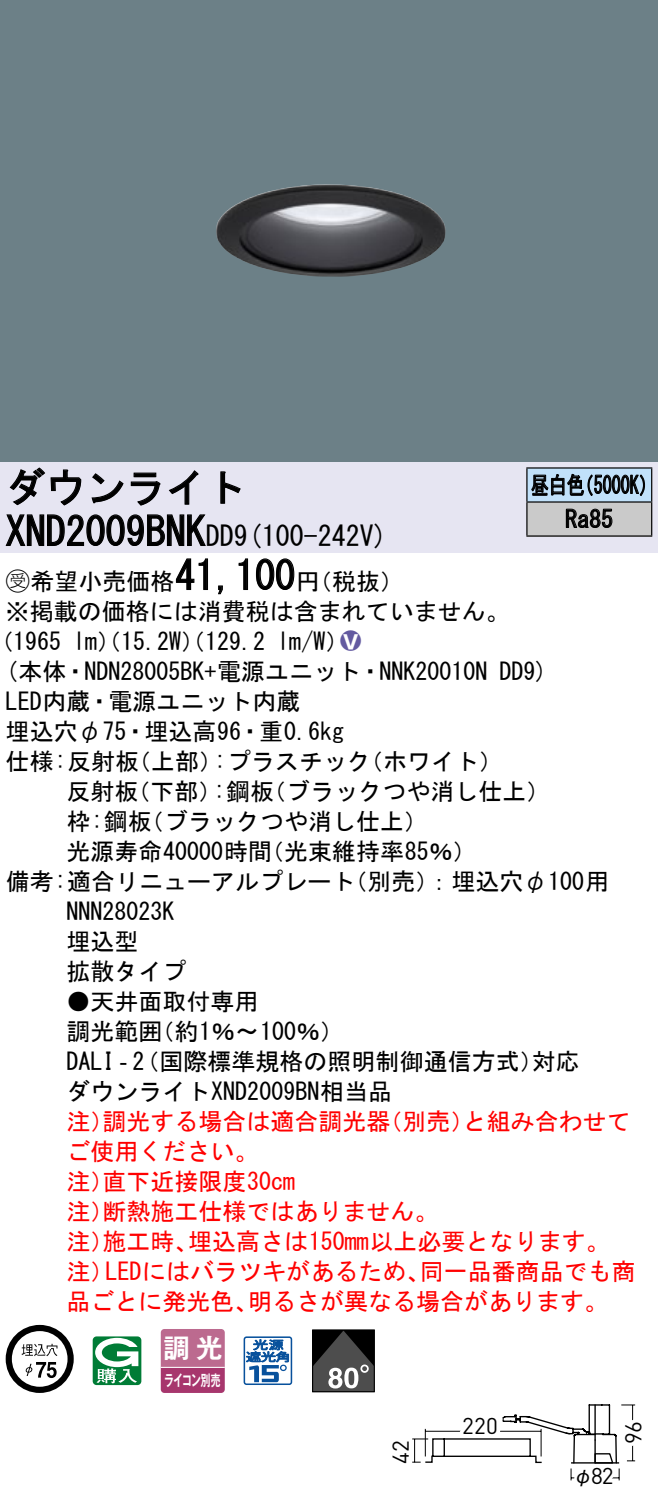
<style>
.page{position:relative;width:658px;height:1505px;background:#fff}
.page>*{position:absolute;margin:0;border:0;box-sizing:border-box;transform-origin:0 0}
.t1{font:40px "MS Gothic";color:#000}
.t2{font:28px "MS Gothic";color:#000}
.t3{font:26.4px "Gothic MB101 Pro De Bold 90 pv RKSJ H";color:#fff}
.t4{font:24px/30px "MS Gothic";color:#000}
.t5{font:24px/30px "MS Gothic";color:#f00}
.t6{font:24px/34px "MS Gothic";color:#000;scale:.75 1}
.t7{font:24px "Ford Classification 1";color:#635aa0}
.t8{font:22.8px "DINOT";letter-spacing:.005em;color:#000}
.t9{font:20px "Gothic BBB Pro Medium 90 pv RKSJ H";color:#000}
.t10{font:15.2px "Gothic MB101 Pro De Bold 90 pv RKSJ H";letter-spacing:-.05em;color:#fff;scale:.65 1}
.s1{font-size:28px}
.s2{font-family:"Ford Classification 1"}
.s3{color:#fff}
</style>
<div class="page">
<div style="left:0;top:0;width:658px;height:462px;background:#6c8087"></div>
<img style="left:216px;top:184px;width:229px;height:93px">
<div style="left:0;top:462px;width:658px;height:90px;background:#e6e5f2"></div>
<svg style="left:9px;top:467px;width:73px;height:39px"></svg>
<svg style="left:91px;top:473px;width:33px;height:30px"></svg>
<svg style="left:130px;top:472px;width:30px;height:34px"></svg>
<svg style="left:168px;top:470px;width:30px;height:35px"></svg>
<svg style="left:220px;top:471px;width:21px;height:33px"></svg>
<svg style="left:5px;top:514px;width:201px;height:32px"></svg>
<svg style="left:175px;top:558px;width:33px;height:32px"></svg>
<svg style="left:218px;top:585px;width:5px;height:10px"></svg>
<svg style="left:238px;top:558px;width:10px;height:32px"></svg>
<svg style="left:256px;top:558px;width:39px;height:32px"></svg>
<svg style="left:6px;top:1325px;width:68px;height:68px"></svg>
<svg style="left:93px;top:1336px;width:48px;height:49px"></svg>
<svg style="left:160px;top:1329px;width:65px;height:64px"></svg>
<hr style="left:161px;top:1366px;width:64px;height:2px;background:#fff">
<svg style="left:243px;top:1336px;width:49px;height:49px"></svg>
<div style="left:312px;top:1329px;width:62px;height:63px;border:1px solid #000"></div>
<svg style="left:312px;top:1330px;width:62px;height:61px"></svg>
<div style="left:527px;top:468px;width:124px;height:34px;background:#c1e1fa"></div>
<div style="left:527px;top:502px;width:124px;height:34px;background:#cacaca"></div>
<hr style="left:526px;top:467px;width:126px;height:2px;background:#000">
<hr style="left:526px;top:468px;width:1px;height:33px;background:#000">
<hr style="left:651px;top:468px;width:1px;height:33px;background:#000">
<hr style="left:526px;top:501px;width:126px;height:2px;background:#000">
<hr style="left:526px;top:502px;width:1px;height:33px;background:#000">
<hr style="left:651px;top:502px;width:1px;height:33px;background:#000">
<hr style="left:526px;top:535px;width:126px;height:2px;background:#000">
<svg style="left:531px;top:473px;width:114px;height:23px"></svg>
<svg style="left:565px;top:508px;width:47px;height:20px"></svg>
<svg style="left:412px;top:1404px;width:224px;height:77px"></svg>
<h1 class="t1" style="left:6px;top:467px;width:242px">ダウンライト</h1>
<p class="t2" style="left:234px;top:522px;width:155px">(9 100-242 (V</p>
<h1 class="t1" style="left:6px;top:511px;width:230px">XND2009BNK<span class="s1">DD</span></h1>
<h1 class="t1" style="left:175px;top:555px;width:121px">41,100</h1>
<p class="t4" style="left:6px;top:566px;width:505px"><span class="s2">B</span>希望小売価格<br>※掲載の価格には消費税は含まれていません。</p>
<p class="t7" style="left:340px;top:629px;width:22px">2<span class="s3">8</span></p>
<p class="t4" style="left:296px;top:566px;width:109px">（円税抜(</p>
<p class="t4" style="left:277px;top:626px;width:73px">l m (W/</p>
<p class="t4" style="left:-11px;top:626px;width:74px">（1965</p>
<p class="t4" style="left:73px;top:626px;width:193px">lm）（15.2 ）（W 129.2</p>
<p class="t6" style="left:565px;top:468px;width:65px;text-indent:-34px">昼白色<br>Ra85</p>
<p class="t6" style="left:575px;top:468px;width:109px">（5000 (K</p>
<p class="t4" style="left:6px;top:656px;width:483px">(本体・NDN28005BK+電源ユニット・NNK20010N</p>
<p class="t4" style="left:6px;top:686px;width:296px">LED内蔵・電源ユニット内蔵</p>
<p class="t4" style="left:6px;top:716px;width:340px">埋込穴φ75・埋込高96・重0.6kg</p>
<p class="t4" style="left:359px;top:746px;width:145px">（ホワイト(</p>
<p class="t4" style="left:214px;top:746px;width:158px">:プラスチック</p>
<p class="t4" style="left:6px;top:746px;width:135px">仕様:反射板</p>
<p class="t4" style="left:127px;top:746px;width:97px">（上部）</p>
<p class="t4" style="left:499px;top:656px;width:50px">DD (9</p>
<p class="t4" style="left:66px;top:776px;width:73px">反射板</p>
<p class="t4" style="left:126px;top:776px;width:97px">（下部）</p>
<p class="t4" style="left:262px;top:776px;width:289px">（ブラックつや消し仕上(</p>
<p class="t4" style="left:213px;top:776px;width:62px">:鋼板</p>
<p class="t4" style="left:140px;top:806px;width:289px">（ブラックつや消し仕上(</p>
<p class="t4" style="left:66px;top:806px;width:87px">枠:鋼板</p>
<p class="t4" style="left:66px;top:836px;width:207px">光源寿命40000時間</p>
<p class="t4" style="left:260px;top:836px;width:218px">（光束維持率85％(</p>
<p class="t4" style="left:66px;top:866px;width:290px;text-indent:-61px">備考:適合リニューアルプレート<br>NNN28023K<br>埋込型<br>拡散タイプ</p>
<p class="t4" style="left:150px;top:986px;width:195px;text-indent:-84px">●天井面取付専用<br>（約1％〜100％(</p>
<p class="t4" style="left:343px;top:866px;width:267px">（別売：）埋込穴φ100用</p>
<p class="t4" style="left:66px;top:1016px;width:97px">調光範囲</p>
<p class="t4" style="left:66px;top:1046px;width:478px">DALI‐（2 国際標準規格の照明制御通信方式）ダウンライトXND2009BN相当品</p>
<p class="t5" style="left:462px;top:1106px;width:169px">と組み合わせて</p>
<p class="t4" style="left:531px;top:1046px;width:49px">対応</p>
<p class="t5" style="left:102px;top:1106px;width:289px">調光する場合は適合調光器</p>
<p class="t5" style="left:378px;top:1106px;width:97px">（別売）</p>
<p class="t5" style="left:66px;top:1106px;width:49px">注）</p>
<p class="t5" style="left:66px;top:1136px;width:193px">ご使用ください。</p>
<p class="t5" style="left:102px;top:1166px;width:194px">直下近接限度30cm</p>
<p class="t5" style="left:102px;top:1166px;width:337px;text-indent:-36px">注）<br>断熱施工仕様ではありません。</p>
<p class="t5" style="left:66px;top:1196px;width:49px">注）</p>
<p class="t5" style="left:188px;top:1226px;width:423px">埋込高さは150mm以上必要となります。</p>
<p class="t5" style="left:102px;top:1226px;width:97px">施工時、</p>
<p class="t5" style="left:66px;top:1226px;width:49px">注）</p>
<p class="t5" style="left:66px;top:1256px;width:49px">注）</p>
<p class="t5" style="left:105px;top:1256px;width:326px">LEDにはバラツキがあるため、</p>
<p class="t5" style="left:420px;top:1256px;width:217px">同一品番商品でも商</p>
<p class="t5" style="left:66px;top:1286px;width:193px">品ごとに発光色、</p>
<p class="t5" style="left:248px;top:1286px;width:362px">明るさが異なる場合があります。</p>
<p class="t3" style="left:164px;top:1326px;width:60px">調光</p>
<p class="t10" style="left:164px;top:1367px;width:88px">ライコン別売</p>
<p class="t8" style="left:385px;top:1463px;width:25px;rotate:-90deg">42</p>
<p class="t8" style="left:462px;top:1410px;width:37px">220</p>
<p class="t8" style="left:591px;top:1460px;width:24px">82</p>
<p class="t9" style="left:573px;top:1459px;width:21px">φ</p>
<p class="t8" style="left:617px;top:1443px;width:23px;rotate:-90deg">96</p>
</div>
